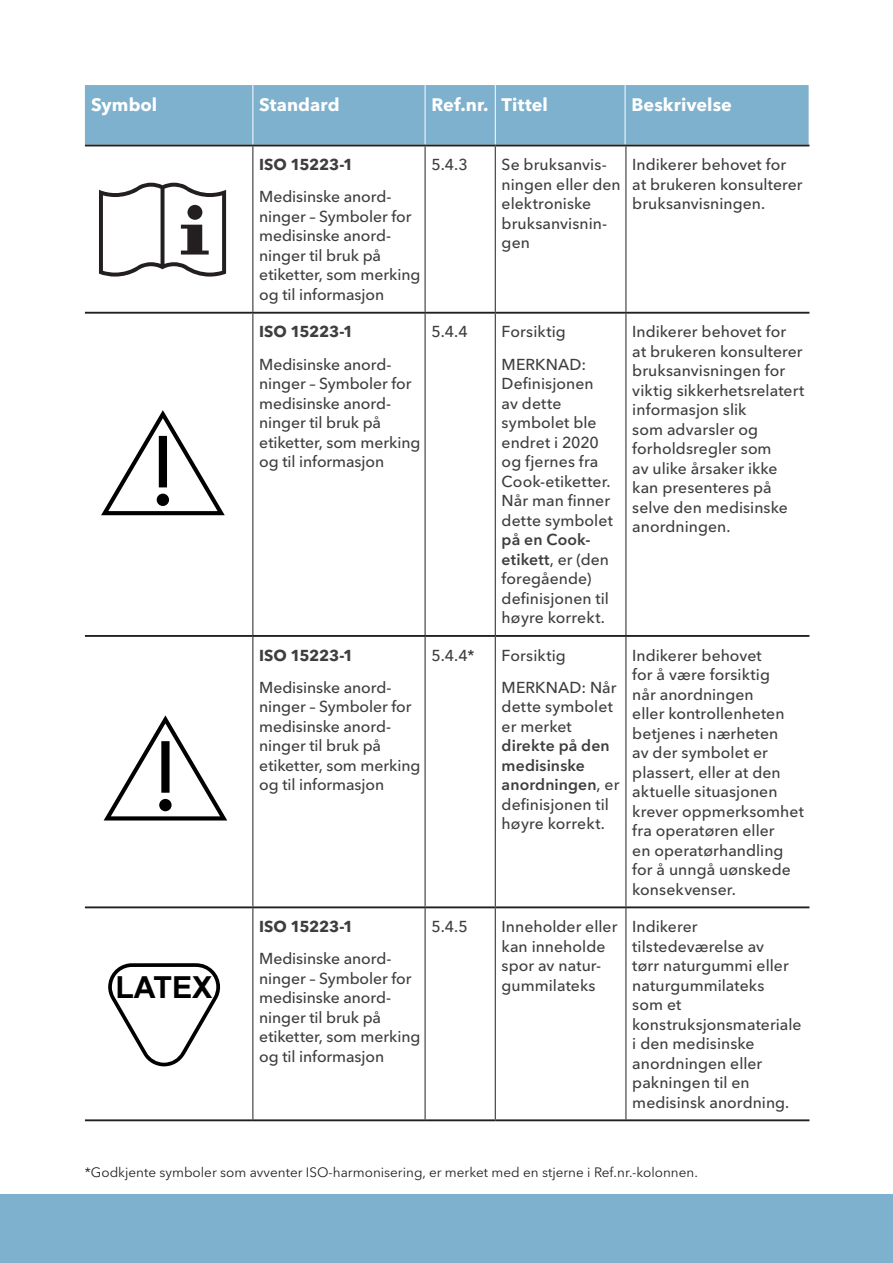
<style>
.page{position:relative;width:893px;height:1263px;background:#fff}
.page>*{position:absolute;margin:0;border:0;box-sizing:border-box;transform-origin:0 0}
.t1{font:700 30.3px "Arial";color:#000}
.t2{font:700 18px "Avenir Next LT Pro";letter-spacing:.005em;color:#fff}
.Table_copy{font:500 15.75px/19.5px "Avenir Next LT Pro";letter-spacing:.005em;color:#3e3e3f}
.Table_copy-2{font:700 15.75px "Avenir Next LT Pro";letter-spacing:-.015em;color:#3e3e3f}
.IFU_TEXT{font:13.5px "Avenir Next LT Pro";color:#231f20}
.s1{font-weight:600}
</style>
<div class="page">
<div style="left:85px;top:85px;width:724px;height:60px;background:#7db1cd"></div>
<hr style="left:252px;top:85px;width:1px;height:60px;background:#fff">
<hr style="left:425px;top:85px;width:1px;height:60px;background:#fff">
<hr style="left:495px;top:85px;width:1px;height:60px;background:#fff">
<hr style="left:625px;top:85px;width:1px;height:60px;background:#fff">
<div style="left:0;top:1194px;width:893px;height:69px;background:#7db1cd"></div>
<hr style="left:252px;top:146px;width:1px;height:166px;background:#231f20">
<hr style="left:425px;top:146px;width:1px;height:166px;background:#231f20">
<hr style="left:495px;top:146px;width:1px;height:166px;background:#231f20">
<hr style="left:626px;top:146px;width:1px;height:166px;background:#231f20">
<hr style="left:252px;top:314px;width:1px;height:321px;background:#231f20">
<hr style="left:425px;top:314px;width:1px;height:321px;background:#231f20">
<hr style="left:495px;top:314px;width:1px;height:321px;background:#231f20">
<hr style="left:626px;top:314px;width:1px;height:321px;background:#231f20">
<hr style="left:252px;top:637px;width:1px;height:269px;background:#231f20">
<hr style="left:425px;top:637px;width:1px;height:269px;background:#231f20">
<hr style="left:495px;top:637px;width:1px;height:269px;background:#231f20">
<hr style="left:626px;top:637px;width:1px;height:269px;background:#231f20">
<hr style="left:252px;top:908px;width:1px;height:211px;background:#231f20">
<hr style="left:425px;top:908px;width:1px;height:211px;background:#231f20">
<hr style="left:495px;top:908px;width:1px;height:211px;background:#231f20">
<hr style="left:626px;top:908px;width:1px;height:211px;background:#231f20">
<hr style="left:85px;top:145px;width:168px;height:1px;background:#231f20">
<hr style="left:253px;top:145px;width:172px;height:1px;background:#231f20">
<hr style="left:425px;top:145px;width:70px;height:1px;background:#231f20">
<hr style="left:495px;top:145px;width:131px;height:1px;background:#231f20">
<hr style="left:626px;top:145px;width:183px;height:1px;background:#231f20">
<hr style="left:85px;top:312px;width:168px;height:2px;background:#231f20">
<hr style="left:253px;top:312px;width:172px;height:2px;background:#231f20">
<hr style="left:425px;top:312px;width:70px;height:2px;background:#231f20">
<hr style="left:495px;top:312px;width:131px;height:2px;background:#231f20">
<hr style="left:626px;top:312px;width:183px;height:2px;background:#231f20">
<hr style="left:85px;top:635px;width:168px;height:2px;background:#231f20">
<hr style="left:253px;top:635px;width:172px;height:2px;background:#231f20">
<hr style="left:425px;top:635px;width:70px;height:2px;background:#231f20">
<hr style="left:495px;top:635px;width:131px;height:2px;background:#231f20">
<hr style="left:626px;top:635px;width:183px;height:2px;background:#231f20">
<hr style="left:85px;top:906px;width:168px;height:2px;background:#231f20">
<hr style="left:253px;top:906px;width:172px;height:2px;background:#231f20">
<hr style="left:425px;top:906px;width:70px;height:2px;background:#231f20">
<hr style="left:495px;top:906px;width:131px;height:2px;background:#231f20">
<hr style="left:626px;top:906px;width:183px;height:2px;background:#231f20">
<hr style="left:85px;top:1119px;width:168px;height:2px;background:#231f20">
<hr style="left:253px;top:1119px;width:172px;height:2px;background:#231f20">
<hr style="left:425px;top:1119px;width:70px;height:2px;background:#231f20">
<hr style="left:495px;top:1119px;width:131px;height:2px;background:#231f20">
<hr style="left:626px;top:1119px;width:183px;height:2px;background:#231f20">
<svg style="left:101px;top:410px;width:124px;height:105px"></svg>
<svg style="left:108px;top:963px;width:112px;height:103px"></svg>
<svg style="left:104px;top:715px;width:123px;height:105px"></svg>
<svg style="left:99px;top:183px;width:127px;height:94px"></svg>
<p class="t2" style="left:91px;top:94px;width:68px">Symbol</p>
<p class="t2" style="left:259px;top:94px;width:82px">Standard</p>
<p class="t2" style="left:431px;top:94px;width:118px">Ref.nr. Tittel</p>
<p class="t2" style="left:631px;top:94px;width:102px">Beskrivelse</p>
<h1 class="t1" style="left:115px;top:966px;width:99px">LATEX</h1>
<p class="Table_copy-2" style="left:259px;top:155px;width:96px">ISO 15223-1</p>
<p class="Table_copy" style="left:259px;top:187px;width:163px">Medisinske anord&shy;ninger – Symboler for medisinske anord&shy;ninger til bruk på etiketter, som merking og til informasjon</p>
<p class="Table_copy-2" style="left:259px;top:322px;width:96px">ISO 15223-1</p>
<p class="Table_copy" style="left:259px;top:354px;width:163px">Medisinske anord&shy;ninger – Symboler for medisinske anord&shy;ninger til bruk på etiketter, som merking og til informasjon</p>
<p class="Table_copy-2" style="left:259px;top:645px;width:96px">ISO 15223-1</p>
<p class="Table_copy" style="left:259px;top:678px;width:163px">Medisinske anord&shy;ninger – Symboler for medisinske anord&shy;ninger til bruk på etiketter, som merking og til informasjon</p>
<p class="Table_copy-2" style="left:259px;top:917px;width:96px">ISO 15223-1</p>
<p class="Table_copy" style="left:259px;top:949px;width:163px">Medisinske anord&shy;ninger – Symboler for medisinske anord&shy;ninger til bruk på etiketter, som merking og til informasjon</p>
<p class="Table_copy" style="left:431px;top:155px;width:38px">5.4.3</p>
<p class="Table_copy" style="left:502px;top:155px;width:120px">Se bruksanvis&shy;ningen eller den elektroniske bruksanvisnin&shy;gen</p>
<p class="Table_copy" style="left:632px;top:155px;width:172px">Indikerer behovet for at brukeren konsulterer bruksanvisningen.</p>
<p class="Table_copy" style="left:431px;top:322px;width:38px">5.4.4</p>
<p class="Table_copy" style="left:502px;top:322px;width:66px">Forsiktig</p>
<p class="Table_copy" style="left:502px;top:354px;width:113px">MERKNAD:<br>Definisjonen av dette symbolet ble endret i 2020 og fjernes fra<br>Cook-etiketter.<br>Når man finner dette symbolet <span class="s1">på en Cook&shy;etikett</span>, er (den foregående) definisjonen til høyre korrekt.</p>
<p class="Table_copy" style="left:431px;top:645px;width:45px">5.4.4*</p>
<p class="Table_copy" style="left:502px;top:645px;width:66px">Forsiktig</p>
<p class="Table_copy" style="left:502px;top:678px;width:119px">MERKNAD: Når dette symbolet er merket <span class="s1">direkte på den medisinske anordningen</span>, er definisjonen til høyre korrekt.</p>
<p class="Table_copy" style="left:632px;top:322px;width:174px">Indikerer behovet for<br>at brukeren konsulterer bruksanvisningen for viktig sikkerhetsrelatert informasjon slik<br>som advarsler og forholdsregler som<br>av ulike årsaker ikke kan presenteres på selve den medisinske anordningen.</p>
<p class="Table_copy" style="left:632px;top:645px;width:173px">Indikerer behovet<br>for å være forsiktig<br>når anordningen<br>eller kontrollenheten betjenes i nærheten<br>av der symbolet er plassert, eller at den aktuelle situasjonen krever oppmerksomhet fra operatøren eller<br>en operatørhandling for å unngå uønskede konsekvenser.</p>
<p class="Table_copy" style="left:431px;top:917px;width:38px">5.4.5</p>
<p class="Table_copy" style="left:502px;top:917px;width:117px">Inneholder eller kan inneholde spor av natur&shy;gummilateks</p>
<p class="Table_copy" style="left:632px;top:917px;width:171px">Indikerer tilstedeværelse av<br>tørr naturgummi eller naturgummilateks<br>som et konstruksjonsmateriale i den medisinske anordningen eller pakningen til en medisinsk anordning.</p>
<p class="IFU_TEXT" style="left:85px;top:1165px;width:614px">*Godkjente symboler som avventer ISO-harmonisering, er merket med en stjerne i Ref.nr.-kolonnen.</p>
</div>
